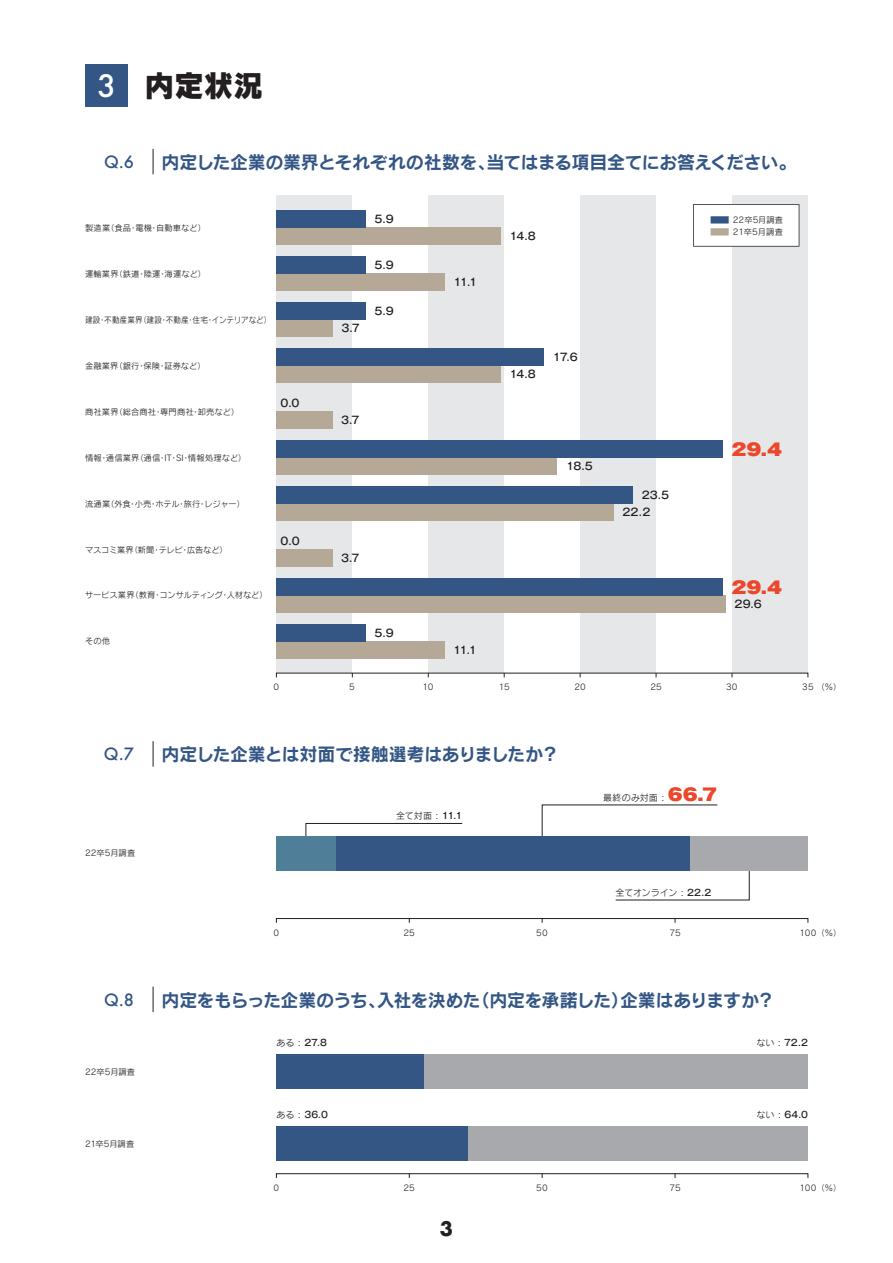
<style>
.page{position:relative;width:893px;height:1263px;background:#fff}
.page>*{position:absolute;margin:0;border:0;box-sizing:border-box;transform-origin:0 0}
.t1{font:30px "Rodin Cattleya Pro EB";color:#231f20}
.t2{font:700 19.5px "Futura";color:#231f20}
.t3{font:18px "Rodin Cattleya Pro B";letter-spacing:-.03em;color:#335685}
.t4{font:500 16.5px "Futura";color:#335685}
.t5{font:900 16.5px "Gothic MB101 Pro";color:#ec472a;scale:1.2 1}
.t6{font:500 10.5px "Gothic MB101 Pro";letter-spacing:-.085em;color:#231f20}
.t7{font:9px "Rodin Cattleya Pro M";letter-spacing:-.005em;color:#231f20}
.t8{font:500 9px "Gothic MB101 Pro";letter-spacing:.015em;color:#231f20}
.t9{font:8.25px "Rodin Cattleya Pro M";letter-spacing:.01em;color:#231f20}
.t10{font:8.25px "Rodin Cattleya Pro M";letter-spacing:-.015em;color:#231f20}
.t11{font:8.25px "Rodin Cattleya Pro M";letter-spacing:.01em;color:#231f20;scale:.92 1}
.t12{font:8.25px "Rodin Cattleya Pro M";letter-spacing:-.01em;color:#231f20}
.t13{font:8.25px "Rodin Cattleya Pro M";letter-spacing:.03em;color:#231f20}
.t14{font:8.25px "Rodin Cattleya Pro M";letter-spacing:-.02em;color:#231f20}
.s1{font-family:"Futura";font-weight:500;color:#fff}
.s2{color:#335685}
.s3{color:#b6a897}
.s4{font-family:"Gothic MB101 Pro";font-weight:500}
.s5{font-family:"Gothic MB101 Pro";font-weight:900;font-size:16.5px;color:#ec472a}
.s6{font-family:"Rodin Cattleya Pro M";font-weight:400}
</style>
<div class="page">
<div style="left:732px;top:196px;width:76px;height:477px;background:#e6e7e9"></div>
<div style="left:580px;top:196px;width:76px;height:477px;background:#e6e7e9"></div>
<div style="left:428px;top:196px;width:76px;height:477px;background:#e6e7e9"></div>
<div style="left:276px;top:196px;width:76px;height:477px;background:#e6e7e9"></div>
<svg style="left:305px;top:823px;width:158px;height:13px"></svg>
<svg style="left:542px;top:804px;width:208px;height:96px"></svg>
<div style="left:276px;top:1173px;width:532px;height:5px;border:1px solid #231f20"></div>
<div style="left:276px;top:918px;width:532px;height:5px;border:1px solid #231f20"></div>
<div style="left:276px;top:227px;width:225px;height:17px;background:#b6a897"></div>
<div style="left:276px;top:273px;width:169px;height:17px;background:#b6a897"></div>
<div style="left:276px;top:319px;width:57px;height:17px;background:#b6a897"></div>
<div style="left:276px;top:365px;width:225px;height:17px;background:#b6a897"></div>
<div style="left:276px;top:411px;width:57px;height:17px;background:#b6a897"></div>
<div style="left:276px;top:457px;width:281px;height:17px;background:#b6a897"></div>
<div style="left:276px;top:503px;width:337px;height:17px;background:#b6a897"></div>
<div style="left:276px;top:549px;width:57px;height:17px;background:#b6a897"></div>
<div style="left:276px;top:595px;width:450px;height:17px;background:#b6a897"></div>
<div style="left:276px;top:641px;width:169px;height:17px;background:#b6a897"></div>
<div style="left:276px;top:210px;width:90px;height:17px;background:#335685"></div>
<div style="left:276px;top:256px;width:90px;height:17px;background:#335685"></div>
<div style="left:276px;top:302px;width:90px;height:17px;background:#335685"></div>
<div style="left:276px;top:348px;width:268px;height:17px;background:#335685"></div>
<div style="left:276px;top:440px;width:447px;height:17px;background:#335685"></div>
<div style="left:276px;top:486px;width:357px;height:17px;background:#335685"></div>
<div style="left:276px;top:578px;width:447px;height:17px;background:#335685"></div>
<div style="left:276px;top:624px;width:90px;height:17px;background:#335685"></div>
<div style="left:424px;top:1054px;width:384px;height:34px;background:#a8a9ad"></div>
<div style="left:468px;top:1127px;width:340px;height:34px;background:#a8a9ad"></div>
<div style="left:276px;top:1054px;width:148px;height:34px;background:#335685"></div>
<div style="left:276px;top:1127px;width:192px;height:34px;background:#335685"></div>
<div style="left:690px;top:836px;width:118px;height:34px;background:#a8a9ad"></div>
<div style="left:335px;top:836px;width:355px;height:34px;background:#335685"></div>
<div style="left:276px;top:836px;width:59px;height:34px;background:#4f7e99"></div>
<svg style="left:693px;top:204px;width:106px;height:43px"></svg>
<div style="left:85px;top:64px;width:43px;height:42px;background:#335685"></div>
<svg style="left:153px;top:149px;width:1px;height:25px"></svg>
<svg style="left:153px;top:741px;width:1px;height:26px"></svg>
<svg style="left:153px;top:986px;width:1px;height:26px"></svg>
<h1 class="t1" style="left:98px;top:65px;width:167px"><span class="s1">3</span> 内定状況</h1>
<h3 class="t4" style="left:104px;top:150px;width:31px">Q.6</h3>
<h3 class="t3" style="left:162px;top:150px;width:636px">内定した企業の業界とそれぞれの社数を、当てはまる項目全てにお答えください。</h3>
<p class="t9" style="left:85px;top:222px;width:122px">製造業（食品・電機・自動車など）</p>
<p class="t13" style="left:85px;top:268px;width:123px">運輸業界（鉄道・陸運・海運など）</p>
<p class="t11" style="left:85px;top:314px;width:204px">建設・不動産業界（建設・不動産・住宅・インテリアなど）</p>
<p class="t9" style="left:85px;top:360px;width:122px">金融業界（銀行・保険・証券など）</p>
<p class="t9" style="left:85px;top:406px;width:156px">商社業界（総合商社・専門商社・卸売など）</p>
<p class="t9" style="left:85px;top:452px;width:163px">情報・通信業界（通信・IT・SI・情報処理など）</p>
<p class="t12" style="left:85px;top:498px;width:162px">流通業（外食・小売・ホテル・旅行・レジャー）</p>
<p class="t10" style="left:85px;top:544px;width:144px">マスコミ業界（新聞・テレビ・広告など）</p>
<p class="t10" style="left:85px;top:590px;width:184px">サービス業界（教育・コンサルティング・人材など）</p>
<p class="t9" style="left:85px;top:636px;width:27px">その他</p>
<p class="t6" style="left:281px;top:394px;width:21px">0.0</p>
<p class="t6" style="left:281px;top:532px;width:21px">0.0</p>
<p class="t6" style="left:341px;top:320px;width:20px">3.7</p>
<p class="t6" style="left:374px;top:210px;width:21px">5.9</p>
<p class="t6" style="left:374px;top:256px;width:21px">5.9</p>
<p class="t6" style="left:374px;top:302px;width:21px">5.9</p>
<p class="t6" style="left:341px;top:411px;width:20px">3.7</p>
<p class="t6" style="left:341px;top:549px;width:20px">3.7</p>
<p class="t6" style="left:374px;top:624px;width:21px">5.9</p>
<p class="t6" style="left:454px;top:274px;width:25px">11.1</p>
<p class="t6" style="left:510px;top:228px;width:28px">14.8</p>
<p class="t6" style="left:510px;top:366px;width:28px">14.8</p>
<p class="t6" style="left:553px;top:348px;width:26px">17.6</p>
<p class="t6" style="left:566px;top:457px;width:28px">18.5</p>
<p class="t6" style="left:642px;top:486px;width:29px">23.5</p>
<p class="t6" style="left:622px;top:503px;width:29px">22.2</p>
<p class="t6" style="left:453px;top:641px;width:25px">11.1</p>
<p class="t9" style="left:709px;top:214px;width:75px"><span class="s2">■</span> 22卒5月調査</p>
<p class="t9" style="left:709px;top:226px;width:75px"><span class="s3">■</span>21卒5月調査</p>
<h3 class="t5" style="left:731px;top:436px;width:44px">29.4</h3>
<h3 class="t5" style="left:731px;top:573px;width:44px">29.4</h3>
<p class="t6" style="left:735px;top:595px;width:29px">29.6</p>
<p class="t9" style="left:274px;top:681px;width:7px">0</p>
<p class="t9" style="left:349px;top:681px;width:7px">5</p>
<p class="t9" style="left:423px;top:681px;width:12px">10</p>
<p class="t9" style="left:499px;top:681px;width:12px">15</p>
<p class="t9" style="left:574px;top:681px;width:13px">20</p>
<p class="t9" style="left:650px;top:681px;width:13px">25</p>
<p class="t9" style="left:726px;top:681px;width:13px">30</p>
<p class="t9" style="left:802px;top:681px;width:41px">35 （％）</p>
<h3 class="t4" style="left:104px;top:743px;width:32px">Q.7</h3>
<h3 class="t3" style="left:162px;top:742px;width:399px">内定した企業とは対面で接触選考はありましたか？</h3>
<p class="t9" style="left:85px;top:848px;width:52px">22卒5月調査</p>
<p class="t7" style="left:396px;top:810px;width:68px">全て対面 : <span class="s4">11.1</span></p>
<p class="t7" style="left:603px;top:791px;width:115px">最終のみ対面 : <span class="s5">66.7</span></p>
<p class="t7" style="left:616px;top:886px;width:97px">全てオンライン : <span class="s4">22.2</span></p>
<p class="t9" style="left:274px;top:927px;width:7px">0</p>
<p class="t9" style="left:404px;top:927px;width:13px">25</p>
<p class="t9" style="left:536px;top:927px;width:13px">50</p>
<p class="t9" style="left:669px;top:927px;width:13px">75</p>
<p class="t9" style="left:799px;top:927px;width:43px">100（％）</p>
<h3 class="t4" style="left:104px;top:988px;width:31px">Q.8</h3>
<h3 class="t3" style="left:162px;top:988px;width:615px">内定をもらった企業のうち、入社を決めた（内定を承諾した）企業はありますか？</h3>
<p class="t9" style="left:85px;top:1066px;width:52px">22卒5月調査</p>
<p class="t14" style="left:85px;top:1138px;width:51px">21卒5月調査</p>
<p class="t8" style="left:276px;top:1035px;width:52px"><span class="s6">ある :</span> 27.8</p>
<p class="t8" style="left:276px;top:1107px;width:53px"><span class="s6">ある :</span> 36.0</p>
<p class="t8" style="left:756px;top:1035px;width:53px"><span class="s6">ない :</span> 72.2</p>
<p class="t8" style="left:757px;top:1107px;width:53px"><span class="s6">ない :</span> 64.0</p>
<p class="t9" style="left:274px;top:1182px;width:7px">0</p>
<p class="t9" style="left:404px;top:1182px;width:13px">25</p>
<p class="t9" style="left:536px;top:1182px;width:13px">50</p>
<p class="t9" style="left:669px;top:1182px;width:13px">75</p>
<p class="t9" style="left:799px;top:1182px;width:43px">100（％）</p>
<h2 class="t2" style="left:440px;top:1215px;width:15px">3</h2>
</div>
